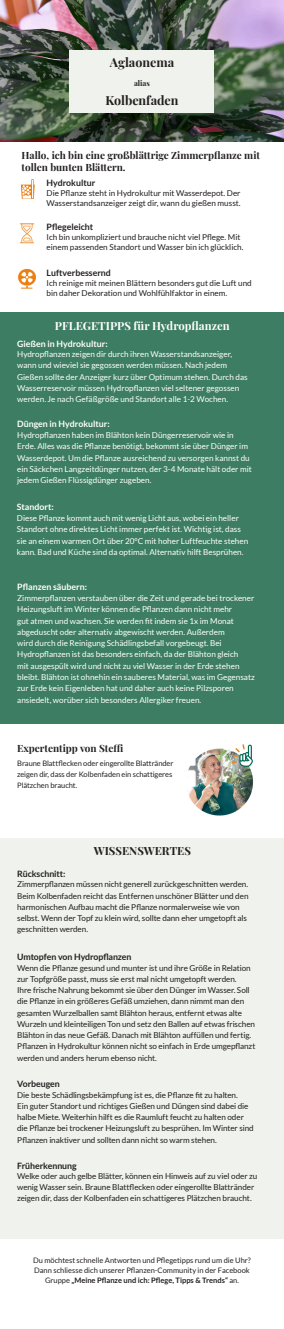
<style>
.page{position:relative;width:284px;height:1329px;background:#fff}
.page>*{position:absolute;margin:0;border:0;box-sizing:border-box;transform-origin:0 0}
.t1{font:700 12.5px "Playfair Display";color:#231f20}
.t2{font:700 11.25px "Playfair Display";color:#fff}
.t3{font:700 11.25px "Playfair Display";color:#231f20}
.t4{font:700 10px/12.5px "Playfair Display";color:#231f20}
.t5{font:700 8.75px "Lato";letter-spacing:-.005em;color:#231f20}
.t6{font:700 8.75px "Lato";color:#fff}
.t7{font:8.12px/11.2px "Lato";letter-spacing:-.01em;color:#231f20}
.t8{font:8.12px/11.2px "Lato";color:#fff}
.t9{font:7.5px/11.2px "Lato";color:#231f20}
.t10{font:700 7.5px "Playfair Display";color:#231f20}
.s1{font-weight:700}
</style>
<div class="page">
<img style="left:0;top:0;width:283px;height:142px">
<div style="left:0;top:838px;width:283px;height:400px;background:#eff2ed"></div>
<div style="left:69px;top:50px;width:145px;height:63px;background:#eff2ed"></div>
<div style="left:0;top:312px;width:283px;height:412px;background:#3c7d63"></div>
<img style="left:20px;top:179px;width:15px;height:20px">
<img style="left:20px;top:223px;width:15px;height:20px">
<img style="left:188px;top:744px;width:66px;height:72px">
<img style="left:18px;top:268px;width:18px;height:21px">
<h1 class="t1" style="left:110px;top:53px;width:66px">Aglaonema</h1>
<p class="t10" style="left:134px;top:77px;width:17px">alias</p>
<h1 class="t1" style="left:105px;top:90px;width:75px">Kolbenfaden</h1>
<p class="t4" style="left:22px;top:148px;width:239px">Hallo, ich bin eine großblättrige Zimmerpflanze mit tollen bunten Blättern.</p>
<p class="t5" style="left:47px;top:178px;width:50px">Hydrokultur</p>
<p class="t7" style="left:47px;top:188px;width:195px;line-height:10px">Die Pflanze steht in Hydrokultur mit Wasserdepot. Der<br>Wasserstandsanzeiger zeigt dir, wann du gießen musst.</p>
<p class="t5" style="left:47px;top:222px;width:48px">Pflegeleicht</p>
<p class="t7" style="left:47px;top:232px;width:198px;line-height:10px">Ich bin unkompliziert und brauche nicht viel Pflege. Mit einem passenden Standort und Wasser bin ich glücklich.</p>
<p class="t5" style="left:47px;top:267px;width:66px">Luftverbessernd</p>
<p class="t7" style="left:47px;top:277px;width:206px;line-height:10px">Ich reinige mit meinen Blättern besonders gut die Luft und bin daher Dekoration und Wohlfühlfaktor in einem.</p>
<h2 class="t2" style="left:55px;top:317px;width:176px">PFLEGETIPPS für Hydropflanzen</h2>
<p class="t6" style="left:17px;top:338px;width:92px">Gießen in Hydrokultur:</p>
<p class="t8" style="left:17px;top:349px;width:232px">Hydropflanzen zeigen dir durch ihren Wasserstandsanzeiger, wann und wieviel sie gegossen werden müssen. Nach jedem Gießen sollte der Anzeiger kurz über Optimum stehen. Durch das Wasserreservoir müssen Hydropflanzen viel seltener gegossen werden. Je nach Gefäßgröße und Standort alle 1-2 Wochen.</p>
<p class="t8" style="left:17px;top:429px;width:236px">Hydropflanzen haben im Blähton kein Düngerreservoir wie in Erde. Alles was die Pflanze benötigt, bekommt sie über Dünger im Wasserdepot. Um die Pflanze ausreichend zu versorgen kannst du ein Säckchen Langzeitdünger nutzen, der 3-4 Monate hält oder mit jedem Gießen Flüssigdünger zugeben.</p>
<p class="t8" style="left:17px;top:512px;width:232px">Diese Pflanze kommt auch mit wenig Licht aus, wobei ein heller Standort ohne direktes Licht immer perfekt ist. Wichtig ist, dass sie an einem warmen Ort über 20°C mit hoher Luftfeuchte stehen kann. Bad und Küche sind da optimal. Alternativ hilft Besprühen.</p>
<p class="t8" style="left:17px;top:592px;width:239px">Zimmerpflanzen verstauben über die Zeit und gerade bei trockener Heizungsluft im Winter können die Pflanzen dann nicht mehr<br>gut atmen und wachsen. Sie werden fit indem sie 1x im Monat abgeduscht oder alternativ abgewischt werden. Außerdem<br>wird durch die Reinigung Schädlingsbefall vorgebeugt. Bei Hydropflanzen ist das besonders einfach, da der Blähton gleich<br>mit ausgespült wird und nicht zu viel Wasser in der Erde stehen bleibt. Blähton ist ohnehin ein sauberes Material, was im Gegensatz zur Erde kein Eigenleben hat und daher auch keine Pilzsporen ansiedelt, worüber sich besonders Allergiker freuen.</p>
<p class="t6" style="left:17px;top:419px;width:94px">Düngen in Hydrokultur:</p>
<p class="t6" style="left:17px;top:502px;width:38px">Standort:</p>
<p class="t6" style="left:17px;top:582px;width:71px">Pflanzen säubern:</p>
<p class="t4" style="left:17px;top:741px;width:107px">Expertentipp von Steffi</p>
<p class="t9" style="left:17px;top:757px;width:158px">Braune Blattflecken oder eingerollte Blattränder zeigen dir, dass der Kolbenfaden ein schattigeres<br>Plätzchen braucht.</p>
<h2 class="t3" style="left:94px;top:842px;width:98px">WISSENSWERTES</h2>
<p class="t5" style="left:17px;top:868px;width:50px">Rückschnitt:</p>
<p class="t7" style="left:17px;top:879px;width:232px">Zimmerpflanzen müssen nicht generell zurückgeschnitten werden.<br>Beim Kolbenfaden reicht das Entfernen unschöner Blätter und den harmonischen Aufbau macht die Pflanze normalerweise wie von selbst. Wenn der Topf zu klein wird, sollte dann eher umgetopft als geschnitten werden.</p>
<p class="t5" style="left:17px;top:951px;width:116px">Umtopfen von Hydropflanzen</p>
<p class="t7" style="left:17px;top:962px;width:239px">Wenn die Pflanze gesund und munter ist und ihre Größe in Relation zur Topfgröße passt, muss sie erst mal nicht umgetopft werden.<br>Ihre frische Nahrung bekommt sie über den Dünger im Wasser. Soll die Pflanze in ein größeres Gefäß umziehen, dann nimmt man den gesamten Wurzelballen samt Blähton heraus, entfernt etwas alte Wurzeln und kleinteiligen Ton und setz den Ballen auf etwas frischen Blähton in das neue Gefäß. Danach mit Blähton auffüllen und fertig.<br>Pflanzen in Hydrokultur können nicht so einfach in Erde umgepflanzt werden und anders herum ebenso nicht.</p>
<p class="t5" style="left:17px;top:1078px;width:44px">Vorbeugen</p>
<p class="t7" style="left:17px;top:1089px;width:238px">Die beste Schädlingsbekämpfung ist es, die Pflanze fit zu halten.<br>Ein guter Standort und richtiges Gießen und Düngen sind dabei die halbe Miete. Weiterhin hilft es die Raumluft feucht zu halten oder die Pflanze bei trockener Heizungsluft zu besprühen. Im Winter sind Pflanzen inaktiver und sollten dann nicht so warm stehen.</p>
<p class="t5" style="left:17px;top:1160px;width:61px">Früherkennung</p>
<p class="t7" style="left:17px;top:1170px;width:241px">Welke oder auch gelbe Blätter, können ein Hinweis auf zu viel oder zu wenig Wasser sein. Braune Blattflecken oder eingerollte Blattränder zeigen dir, dass der Kolbenfaden ein schattigeres Plätzchen braucht.</p>
<p class="t9" style="left:33px;top:1255px;width:219px;line-height:10px;text-align:center">Du möchtest schnelle Antworten und Pflegetipps rund um die Uhr?<br>Dann schliesse dich unserer Pflanzen-Community in der Facebook<br>Gruppe <span class="s1">„Meine Pflanze und ich: Pflege, Tipps &amp; Trends“</span> an.</p>
</div>
